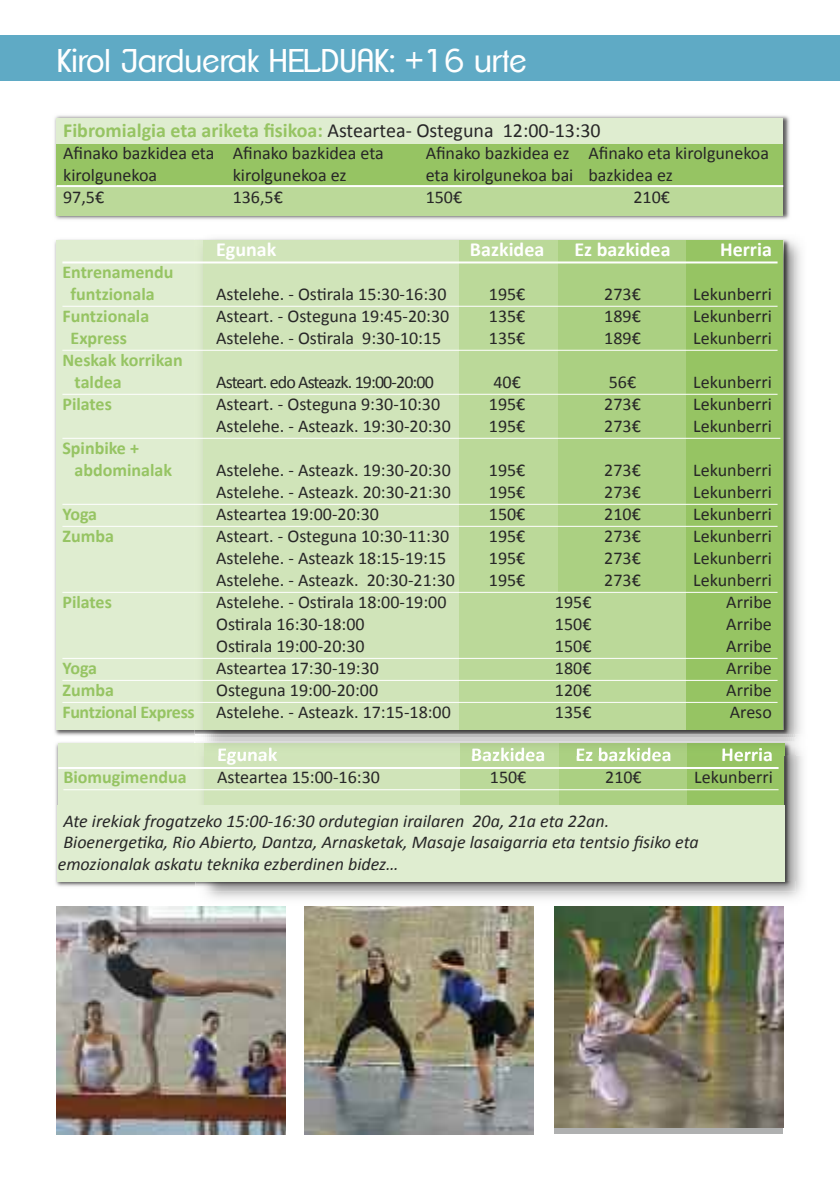
<style>
.page{position:relative;width:840px;height:1191px;background:#fff}
.page>*{position:absolute;margin:0;border:0;box-sizing:border-box;transform-origin:0 0}
.t1{font:32px "Clemente P Dag";color:#fff}
.t2{font:700 20px "Calibri";color:#fff}
.t3{font:700 20px "Calibri";color:#96c463}
.t4{font:18px "Calibri";color:#272627}
.t5{font:italic 18px "Calibri";color:#272627}
.t6{font:700 18px/22px "Calibri";color:#96c463}
.t7{font:18px "Calibri";letter-spacing:-.05em;color:#272627}
.s1{font-weight:400;color:#272627}
.s2{font-weight:700;color:#96c463}
</style>
<div class="page">
<div style="left:58px;top:743px;width:725px;height:137px;background:#dfedd0"></div>
<img style="left:195px;top:880px;width:600px;height:11px">
<img style="left:783px;top:755px;width:12px;height:125px">
<div style="left:204px;top:743px;width:579px;height:137px;background:#d0e4b9"></div>
<div style="left:460px;top:743px;width:323px;height:61px;background:#bbd999"></div>
<div style="left:559px;top:743px;width:133px;height:61px;background:#abd082"></div>
<div style="left:687px;top:743px;width:96px;height:61px;background:#96c463"></div>
<div style="left:57px;top:805px;width:727px;height:76px;background:#dfedd0"></div>
<img style="left:54px;top:115px;width:736px;height:105px">
<div style="left:57px;top:118px;width:725px;height:97px;background:#dfedd0"></div>
<div style="left:57px;top:187px;width:725px;height:29px;background:#bbd999"></div>
<div style="left:57px;top:144px;width:725px;height:42px;background:#96c463"></div>
<div style="left:0;top:35px;width:839px;height:46px;background:#5faac5"></div>
<hr style="left:57px;top:185px;width:725px;height:2px;background:#fff">
<hr style="left:58px;top:767px;width:720px;height:2px;background:#fff">
<hr style="left:63px;top:789px;width:715px;height:1px;background:#fff">
<img style="left:57px;top:906px;width:228px;height:228px">
<div style="left:554px;top:906px;width:228px;height:228px;background:linear-gradient(to right,#afb0b0,#afb0b0)"></div>
<img style="left:554px;top:906px;width:228px;height:221px">
<img style="left:304px;top:906px;width:229px;height:228px">
<div style="left:57px;top:240px;width:725px;height:489px;background:#dfedd0"></div>
<img style="left:194px;top:238px;width:612px;height:517px">
<svg style="left:783px;top:743px;width:1px;height:12px"></svg>
<img style="left:204px;top:743px;width:579px;height:12px">
<img style="left:218px;top:748px;width:28px;height:7px">
<svg style="left:194px;top:737px;width:10px;height:18px"></svg>
<img style="left:195px;top:734px;width:599px;height:6px">
<div style="left:203px;top:240px;width:579px;height:489px;background:#d0e4b9"></div>
<div style="left:459px;top:240px;width:323px;height:489px;background:#bbd999"></div>
<div style="left:558px;top:240px;width:133px;height:351px;background:#abd082"></div>
<div style="left:686px;top:240px;width:96px;height:489px;background:#96c463"></div>
<hr style="left:62px;top:261px;width:715px;height:2px;background:#fff">
<hr style="left:62px;top:306px;width:715px;height:1px;background:#fff">
<hr style="left:62px;top:350px;width:715px;height:1px;background:#fff">
<hr style="left:62px;top:394px;width:715px;height:1px;background:#fff">
<hr style="left:62px;top:438px;width:718px;height:1px;background:#fff">
<hr style="left:62px;top:504px;width:715px;height:1px;background:#fff">
<hr style="left:62px;top:526px;width:715px;height:1px;background:#fff">
<hr style="left:62px;top:592px;width:715px;height:1px;background:#fff">
<hr style="left:62px;top:658px;width:715px;height:1px;background:#fff">
<hr style="left:62px;top:680px;width:715px;height:1px;background:#fff">
<hr style="left:62px;top:702px;width:715px;height:1px;background:#fff">
<h1 class="t1" style="left:57px;top:46px;width:471px">Kirol Jarduerak HELDUAK: +16 urte</h1>
<p class="t3" style="left:63px;top:117px;width:539px">Fibromialgia eta ariketa fisikoa: <span class="s1">Asteartea- Osteguna 12:00-13:30</span></p>
<p class="t4" style="left:63px;top:141px;width:322px">Afinako bazkidea eta Afinako bazkidea eta</p>
<p class="t4" style="left:425px;top:141px;width:345px">Afinako bazkidea ez Afinako eta kirolgunekoa</p>
<p class="t4" style="left:63px;top:163px;width:95px">kirolgunekoa</p>
<p class="t4" style="left:232px;top:163px;width:115px">kirolgunekoa ez</p>
<p class="t4" style="left:425px;top:163px;width:249px">eta kirolgunekoa bai bazkidea ez</p>
<p class="t4" style="left:63px;top:185px;width:42px">97,5€</p>
<p class="t4" style="left:232px;top:185px;width:52px">136,5€</p>
<p class="t4" style="left:425px;top:185px;width:38px">150€</p>
<p class="t4" style="left:633px;top:185px;width:38px">210€</p>
<p class="t6" style="left:62px;top:260px;width:113px;text-align:center">Entrenamendu funtzionala</p>
<p class="t2" style="left:216px;top:237px;width:62px">Egunak</p>
<p class="t2" style="left:469px;top:237px;width:76px">Bazkidea</p>
<p class="t2" style="left:574px;top:237px;width:97px">Ez bazkidea</p>
<p class="t2" style="left:719px;top:237px;width:53px">Herria</p>
<p class="t4" style="left:216px;top:283px;width:232px">Astelehe. - Ostirala 15:30-16:30</p>
<p class="t4" style="left:488px;top:283px;width:38px">195€</p>
<p class="t4" style="left:604px;top:283px;width:38px">273€</p>
<p class="t4" style="left:693px;top:283px;width:80px">Lekunberri</p>
<p class="t6" style="left:62px;top:304px;width:88px">Funtzionala</p>
<p class="t4" style="left:216px;top:305px;width:234px">Asteart. - Osteguna 19:45-20:30</p>
<p class="t4" style="left:488px;top:305px;width:38px">135€</p>
<p class="t4" style="left:604px;top:305px;width:38px">189€</p>
<p class="t4" style="left:693px;top:305px;width:80px">Lekunberri</p>
<p class="t6" style="left:71px;top:326px;width:58px">Express</p>
<p class="t4" style="left:216px;top:327px;width:226px">Astelehe. - Ostirala 9:30-10:15</p>
<p class="t4" style="left:488px;top:327px;width:38px">135€</p>
<p class="t4" style="left:604px;top:327px;width:38px">189€</p>
<p class="t4" style="left:693px;top:327px;width:80px">Lekunberri</p>
<p class="t6" style="left:75px;top:348px;width:109px;text-indent:-12px">neskak korrikan taldea</p>
<p class="t7" style="left:216px;top:371px;width:219px">Asteart. edo Asteazk. 19:00-20:00</p>
<p class="t4" style="left:493px;top:371px;width:29px">40€</p>
<p class="t4" style="left:608px;top:371px;width:29px">56€</p>
<p class="t4" style="left:693px;top:371px;width:80px">Lekunberri</p>
<p class="t6" style="left:62px;top:392px;width:51px">pilates</p>
<p class="t4" style="left:216px;top:393px;width:225px">Asteart. - Osteguna 9:30-10:30</p>
<p class="t4" style="left:488px;top:393px;width:38px">195€</p>
<p class="t4" style="left:604px;top:393px;width:38px">273€</p>
<p class="t4" style="left:693px;top:393px;width:80px">Lekunberri</p>
<p class="t4" style="left:216px;top:415px;width:236px">Astelehe. - Asteazk. 19:30-20:30</p>
<p class="t4" style="left:488px;top:415px;width:38px">195€</p>
<p class="t4" style="left:604px;top:415px;width:38px">273€</p>
<p class="t4" style="left:693px;top:415px;width:80px">Lekunberri</p>
<p class="t6" style="left:75px;top:436px;width:99px;text-indent:-12px">spinbike + abdominalak</p>
<p class="t4" style="left:216px;top:459px;width:236px">Astelehe. - Asteazk. 19:30-20:30</p>
<p class="t4" style="left:488px;top:459px;width:38px">195€</p>
<p class="t4" style="left:604px;top:459px;width:38px">273€</p>
<p class="t4" style="left:693px;top:459px;width:80px">Lekunberri</p>
<p class="t4" style="left:216px;top:481px;width:236px">Astelehe. - Asteazk. 20:30-21:30</p>
<p class="t4" style="left:488px;top:481px;width:38px">195€</p>
<p class="t4" style="left:604px;top:481px;width:38px">273€</p>
<p class="t4" style="left:693px;top:481px;width:80px">Lekunberri</p>
<p class="t6" style="left:62px;top:502px;width:36px">Yoga</p>
<p class="t4" style="left:216px;top:503px;width:164px">Asteartea 19:00-20:30</p>
<p class="t4" style="left:488px;top:503px;width:38px">150€</p>
<p class="t4" style="left:604px;top:503px;width:38px">210€</p>
<p class="t4" style="left:693px;top:503px;width:80px">Lekunberri</p>
<p class="t6" style="left:62px;top:524px;width:53px">zumba</p>
<p class="t4" style="left:216px;top:525px;width:234px">Asteart. - Osteguna 10:30-11:30</p>
<p class="t4" style="left:488px;top:525px;width:38px">195€</p>
<p class="t4" style="left:604px;top:525px;width:38px">273€</p>
<p class="t4" style="left:693px;top:525px;width:80px">Lekunberri</p>
<p class="t4" style="left:216px;top:547px;width:231px">Astelehe. - Asteazk 18:15-19:15</p>
<p class="t4" style="left:488px;top:547px;width:38px">195€</p>
<p class="t4" style="left:604px;top:547px;width:38px">273€</p>
<p class="t4" style="left:693px;top:547px;width:80px">Lekunberri</p>
<p class="t4" style="left:216px;top:569px;width:240px">Astelehe. - Asteazk. 20:30-21:30</p>
<p class="t4" style="left:488px;top:569px;width:38px">195€</p>
<p class="t4" style="left:604px;top:569px;width:38px">273€</p>
<p class="t4" style="left:693px;top:569px;width:80px">Lekunberri</p>
<p class="t6" style="left:62px;top:590px;width:51px">pilates</p>
<p class="t4" style="left:216px;top:591px;width:232px">Astelehe. - Ostirala 18:00-19:00</p>
<p class="t4" style="left:554px;top:591px;width:38px">195€</p>
<p class="t4" style="left:726px;top:591px;width:47px">Arribe</p>
<p class="t4" style="left:216px;top:613px;width:150px">Ostirala 16:30-18:00</p>
<p class="t4" style="left:554px;top:613px;width:38px">150€</p>
<p class="t4" style="left:726px;top:613px;width:47px">Arribe</p>
<p class="t4" style="left:216px;top:635px;width:150px">Ostirala 19:00-20:30</p>
<p class="t4" style="left:554px;top:635px;width:38px">150€</p>
<p class="t4" style="left:726px;top:635px;width:47px">Arribe</p>
<p class="t6" style="left:62px;top:656px;width:36px">Yoga</p>
<p class="t4" style="left:216px;top:657px;width:164px">Asteartea 17:30-19:30</p>
<p class="t4" style="left:554px;top:657px;width:38px">180€</p>
<p class="t4" style="left:726px;top:657px;width:47px">Arribe</p>
<p class="t6" style="left:62px;top:678px;width:53px">zumba</p>
<p class="t4" style="left:216px;top:679px;width:163px">Osteguna 19:00-20:00</p>
<p class="t4" style="left:554px;top:679px;width:38px">120€</p>
<p class="t4" style="left:726px;top:679px;width:47px">Arribe</p>
<p class="t4" style="left:62px;top:701px;width:390px"><span class="s2">Funtzional Express</span> Astelehe. - Asteazk. 17:15-18:00</p>
<p class="t4" style="left:554px;top:701px;width:38px">135€</p>
<p class="t4" style="left:729px;top:701px;width:43px">Areso</p>
<p class="t2" style="left:217px;top:742px;width:62px">Egunak</p>
<p class="t2" style="left:470px;top:742px;width:76px">Bazkidea</p>
<p class="t2" style="left:575px;top:742px;width:97px">Ez bazkidea</p>
<p class="t2" style="left:720px;top:742px;width:53px">Herria</p>
<p class="t6" style="left:63px;top:766px;width:125px">Biomugimendua</p>
<p class="t4" style="left:217px;top:766px;width:164px">Asteartea 15:00-16:30</p>
<p class="t4" style="left:489px;top:766px;width:38px">150€</p>
<p class="t4" style="left:605px;top:766px;width:38px">210€</p>
<p class="t4" style="left:694px;top:766px;width:80px">Lekunberri</p>
<p class="t5" style="left:63px;top:809px;width:547px">Ate irekiak frogatzeko 15:00-16:30 ordutegian irailaren 20a, 21a eta 22an.</p>
<p class="t5" style="left:63px;top:831px;width:636px">Bioenergetika, Rio Abierto, Dantza, Arnasketak, Masaje lasaigarria eta tentsio fisiko eta</p>
<p class="t5" style="left:58px;top:853px;width:342px">emozionalak askatu teknika ezberdinen bidez…</p>
</div>
